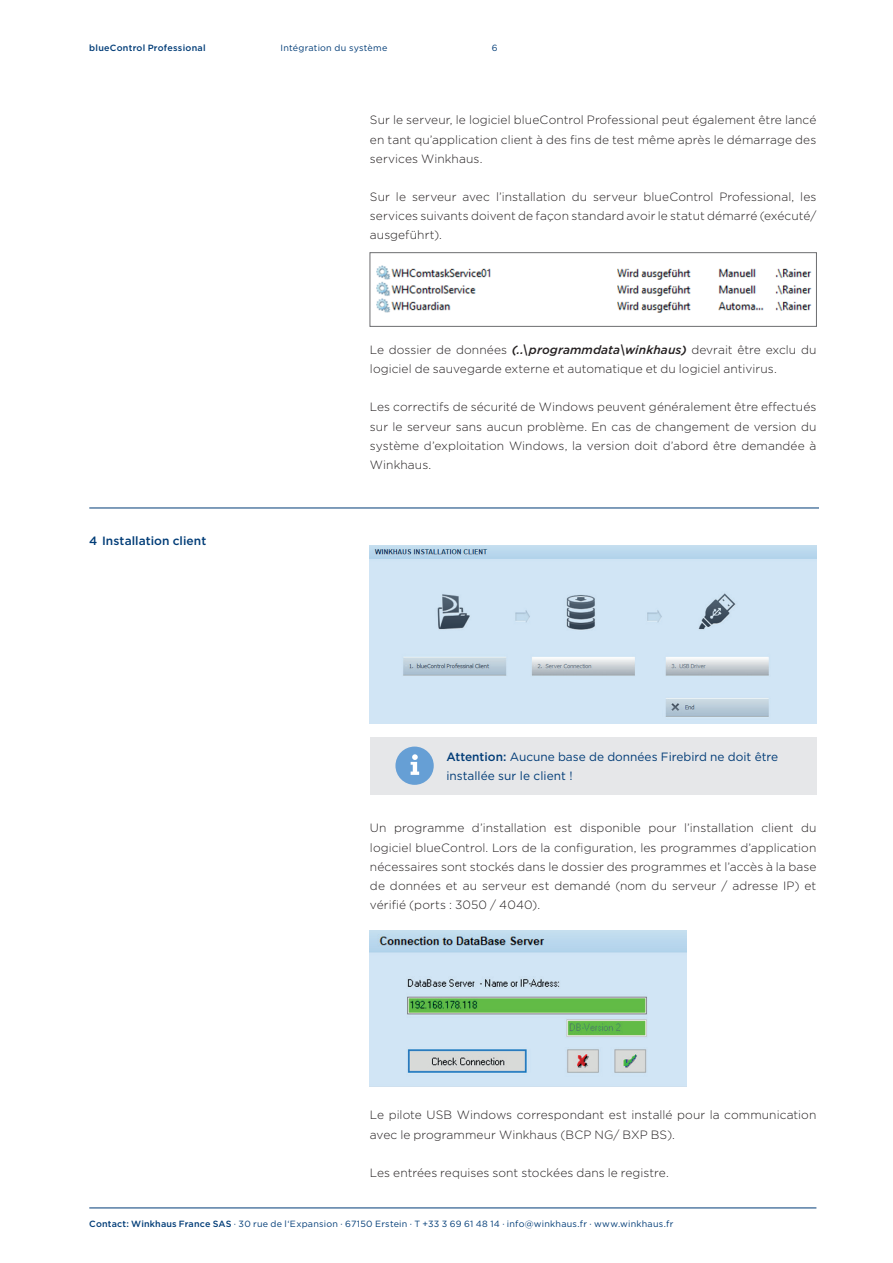
<style>
.page{position:relative;width:893px;height:1263px;background:#fff}
.page>*{position:absolute;margin:0;border:0;box-sizing:border-box;transform-origin:0 0}
.t1{font:300 12px/19.2px "Gotham";letter-spacing:.005em;color:#231f20;text-align:justify}
.t2{font:12px/19.2px "Gotham";color:#013c77}
.t3{font:500 12px "Gotham";letter-spacing:.005em;color:#013c77}
.t4{font:9px "Gotham";letter-spacing:.025em;color:#013c77}
.t5{font:500 9px "Gotham";letter-spacing:.025em;color:#013c77}
.s1{font-weight:500;font-style:italic}
.s2{font-weight:500}
</style>
<div class="page">
<hr style="left:89px;top:1208px;width:727px;height:1px;background:#013c77">
<img style="left:376px;top:265px;width:436px;height:48px">
<div style="left:370px;top:252px;width:447px;height:75px;border:1px solid #6c6d70"></div>
<img style="left:370px;top:931px;width:316px;height:155px">
<hr style="left:89px;top:508px;width:730px;height:1px;background:#013c77">
<img style="left:370px;top:545px;width:446px;height:179px">
<div style="left:370px;top:737px;width:446px;height:58px;background:#e6e7e9"></div>
<div style="left:395px;top:746px;width:39px;height:39px;background:#669fd5;border-radius:50%"></div>
<svg style="left:411px;top:754px;width:8px;height:21px"></svg>
<p class="t5" style="left:89px;top:42px;width:118px">blueControl Professional</p>
<p class="t4" style="left:281px;top:42px;width:108px">Intégration du système</p>
<p class="t4" style="left:492px;top:42px;width:7px">6</p>
<p class="t1" style="left:370px;top:110px;width:448px">Sur le serveur, le logiciel blueControl Professional peut également être lancé en tant qu’application client à des fins de test même après le démarrage des services Winkhaus.</p>
<p class="t1" style="left:370px;top:187px;width:448px">Sur le serveur avec l’installation du serveur blueControl Professional, les services suivants doivent de façon standard avoir le statut démarré (exécuté/ ausgeführt).</p>
<p class="t3" style="left:89px;top:533px;width:119px">4 Installation client</p>
<p class="t1" style="left:370px;top:340px;width:448px">Le dossier de données <span class="s1">(..\programmdata\winkhaus)</span> devrait être exclu du logiciel de sauvegarde externe et automatique et du logiciel antivirus.</p>
<p class="t1" style="left:370px;top:397px;width:448px">Les correctifs de sécurité de Windows peuvent généralement être effectués sur le serveur sans aucun problème. En cas de changement de version du système d’exploitation Windows, la version doit d’abord être demandée à Winkhaus.</p>
<p class="t2" style="left:446px;top:746px;width:333px"><span class="s2">Attention:</span> Aucune base de données Firebird ne doit être installée sur le client !</p>
<p class="t1" style="left:370px;top:818px;width:448px">Un programme d’installation est disponible pour l’installation client du logiciel blueControl. Lors de la configuration, les programmes d’application nécessaires sont stockés dans le dossier des programmes et l’accès à la base de données et au serveur est demandé (nom du serveur / adresse IP) et vérifié (ports : 3050 / 4040).</p>
<p class="t1" style="left:370px;top:1105px;width:448px">Le pilote USB Windows correspondant est installé pour la communication avec le programmeur Winkhaus (BCP NG/ BXP BS).</p>
<p class="t1" style="left:370px;top:1163px;width:300px">Les entrées requises sont stockées dans le registre.</p>
<p class="t4" style="left:89px;top:1218px;width:586px"><span class="s2">Contact: Winkhaus France SAS</span> ∙ 30 rue de l‘Expansion ∙ 67150 Erstein ∙ T +33 3 69 61 48 14 ∙ info@winkhaus.fr ∙ www.winkhaus.fr</p>
</div>
